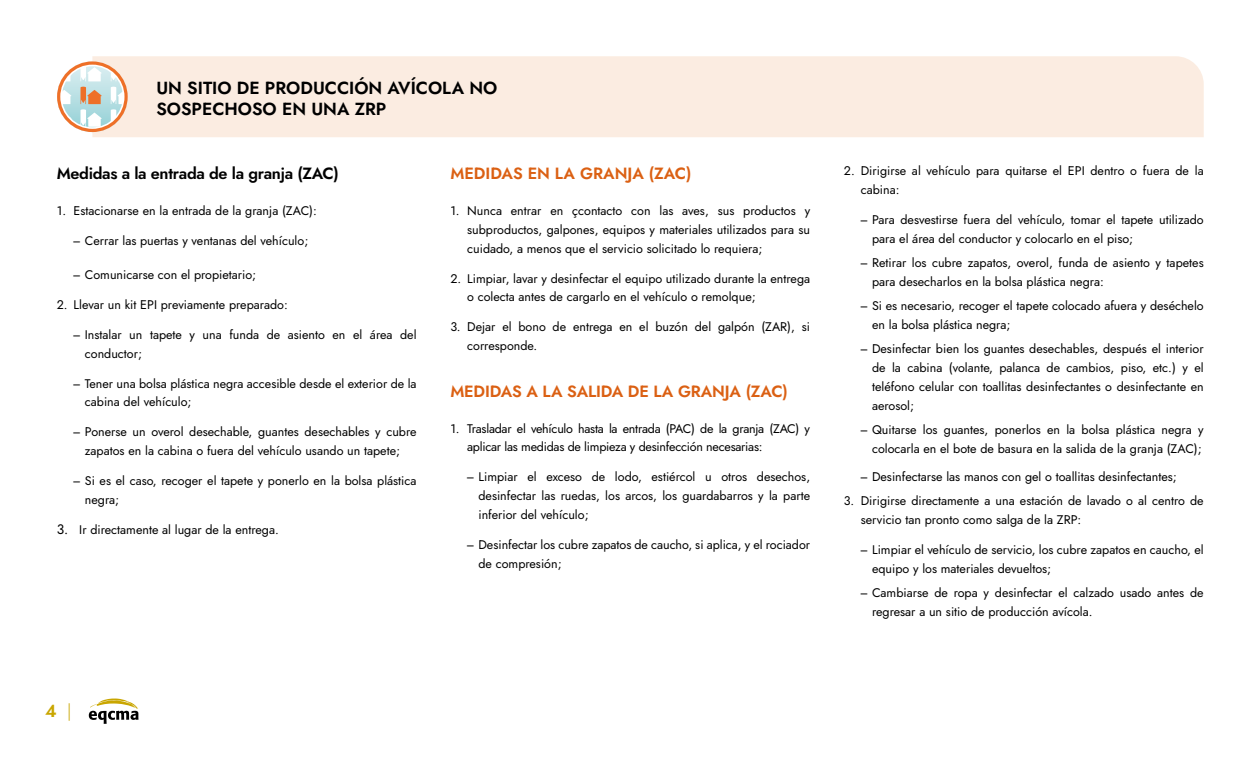
<style>
.page{position:relative;width:1260px;height:765px;background:#fff}
.page>*{position:absolute;margin:0;border:0;box-sizing:border-box;transform-origin:0 0}
.t1{font:17.5px/21px "Jost";color:#000}
.t2{font:17.5px "Jost";color:#c9a600}
.t3{font:16.25px "Jost";letter-spacing:-.01em;color:#db6013}
.t4{font:16.25px "Jost";letter-spacing:-.02em;color:#000}
.t5{font:12.5px/18.8px "Jost";color:#000}
.t6{font:12.5px/18.8px "Jost";letter-spacing:-.02em;color:#000}
.s1{font-family:"Arial";font-size:11.88px}
.s2{font-size:13.75px}
</style>
<div class="page">
<div style="left:92px;top:56px;width:1112px;height:81px;background:#fbece1"></div>
<svg style="left:57px;top:61px;width:71px;height:72px"></svg>
<svg style="left:89px;top:698px;width:50px;height:26px"></svg>
<h1 class="t1" style="left:156px;top:77px;width:342px">UN SITIO DE PRODUCCIÓN AVÍCOLA NO<br>SOSPECHOSO EN UNA ZRP</h1>
<h2 class="t4" style="left:57px;top:163px;width:284px">Medidas a la entrada de la granja (ZAC)</h2>
<p class="t5" style="left:57px;top:201px;width:262px">1. Estacionarse en la entrada de la granja (ZAC):</p>
<p class="t5" style="left:74px;top:231px;width:236px"><span class="s1">‒</span> Cerrar las puertas y ventanas del vehículo;</p>
<p class="t5" style="left:74px;top:265px;width:184px"><span class="s1">‒</span> Comunicarse con el propietario;</p>
<p class="t5" style="left:57px;top:295px;width:233px">2. Llevar un kit EPI previamente preparado:</p>
<p class="t5" style="left:85px;top:325px;width:333px;text-indent:-11px"><span class="s1">‒</span> Instalar un tapete y una funda de asiento en el área del conductor;</p>
<p class="t5" style="left:85px;top:374px;width:333px;text-indent:-11px"><span class="s1">‒</span> Tener una bolsa plástica negra accesible desde el exterior de la cabina del vehículo;</p>
<p class="t5" style="left:74px;top:423px;width:344px;text-align:center"><span class="s1">‒</span> Ponerse un overol desechable, guantes desechables y cubre zapatos en la cabina o fuera del vehículo usando un tapete;</p>
<p class="t5" style="left:85px;top:471px;width:333px;text-indent:-11px"><span class="s1">‒</span> Si es el caso, recoger el tapete y ponerlo en la bolsa plástica negra;</p>
<p class="t5" style="left:57px;top:520px;width:224px"><span class="s2">3.</span> Ir directamente al lugar de la entrega.</p>
<h2 class="t3" style="left:450px;top:163px;width:243px">MEDIDAS EN LA GRANJA (ZAC)</h2>
<p class="t5" style="left:467px;top:201px;width:344px;text-align:justify;text-indent:-17px">1. Nunca entrar en çcontacto con las aves, sus productos y subproductos, galpones, equipos y materiales utilizados para su cuidado, a menos que el servicio solicitado lo requiera;</p>
<p class="t5" style="left:467px;top:269px;width:344px;text-indent:-17px">2. Limpiar, lavar y desinfectar el equipo utilizado durante la entrega o colecta antes de cargarlo en el vehículo o remolque;</p>
<p class="t5" style="left:467px;top:318px;width:344px;text-indent:-17px">3. Dejar el bono de entrega en el buzón del galpón (ZAR), si corresponde.</p>
<h2 class="t3" style="left:450px;top:380px;width:339px">MEDIDAS A LA SALIDA DE LA GRANJA (ZAC)</h2>
<p class="t6" style="left:467px;top:419px;width:344px;text-indent:-17px">1. Trasladar el vehículo hasta la entrada (PAC) de la granja (ZAC) y aplicar las medidas de limpieza y desinfección necesarias:</p>
<p class="t5" style="left:478px;top:468px;width:333px;text-align:justify;text-indent:-11px"><span class="s1">‒</span> Limpiar el exceso de lodo, estiércol u otros desechos, desinfectar las ruedas, los arcos, los guardabarros y la parte inferior del vehículo;</p>
<p class="t5" style="left:478px;top:535px;width:333px;text-indent:-11px"><span class="s1">‒</span> Desinfectar los cubre zapatos de caucho, si aplica, y el rociador de compresión;</p>
<h1 class="t2" style="left:45px;top:699px;width:28px">4 |</h1>
<p class="t5" style="left:861px;top:162px;width:344px;text-indent:-17px">2. Dirigirse al vehículo para quitarse el EPI dentro o fuera de la cabina:</p>
<p class="t5" style="left:872px;top:210px;width:333px;text-indent:-11px"><span class="s1">‒</span> Para desvestirse fuera del vehículo, tomar el tapete utilizado para el área del conductor y colocarlo en el piso;</p>
<p class="t5" style="left:872px;top:254px;width:333px;text-indent:-11px"><span class="s1">‒</span> Retirar los cubre zapatos, overol, funda de asiento y tapetes para desecharlos en la bolsa plástica negra:</p>
<p class="t5" style="left:872px;top:297px;width:333px;text-indent:-11px"><span class="s1">‒</span> Si es necesario, recoger el tapete colocado afuera y deséchelo en la bolsa plástica negra;</p>
<p class="t5" style="left:872px;top:340px;width:333px;text-align:justify;text-indent:-11px"><span class="s1">‒</span> Desinfectar bien los guantes desechables, después el interior de la cabina (volante, palanca de cambios, piso, etc.) y el teléfono celular con toallitas desinfectantes o desinfectante en aerosol;</p>
<p class="t5" style="left:861px;top:420px;width:344px;text-align:right"><span class="s1">‒</span> Quitarse los guantes, ponerlos en la bolsa plástica negra y colocarla en el bote de basura en la salida de la granja (ZAC);</p>
<p class="t5" style="left:861px;top:467px;width:318px"><span class="s1">‒</span> Desinfectarse las manos con gel o toallitas desinfectantes;</p>
<p class="t5" style="left:861px;top:492px;width:344px;text-indent:-17px">3. Dirigirse directamente a una estación de lavado o al centro de servicio tan pronto como salga de la ZRP:</p>
<p class="t5" style="left:872px;top:540px;width:333px;text-indent:-11px"><span class="s1">‒</span> Limpiar el vehículo de servicio, los cubre zapatos en caucho, el equipo y los materiales devueltos;</p>
<p class="t5" style="left:872px;top:584px;width:333px;text-indent:-11px"><span class="s1">‒</span> Cambiarse de ropa y desinfectar el calzado usado antes de regresar a un sitio de producción avícola.</p>
</div>
